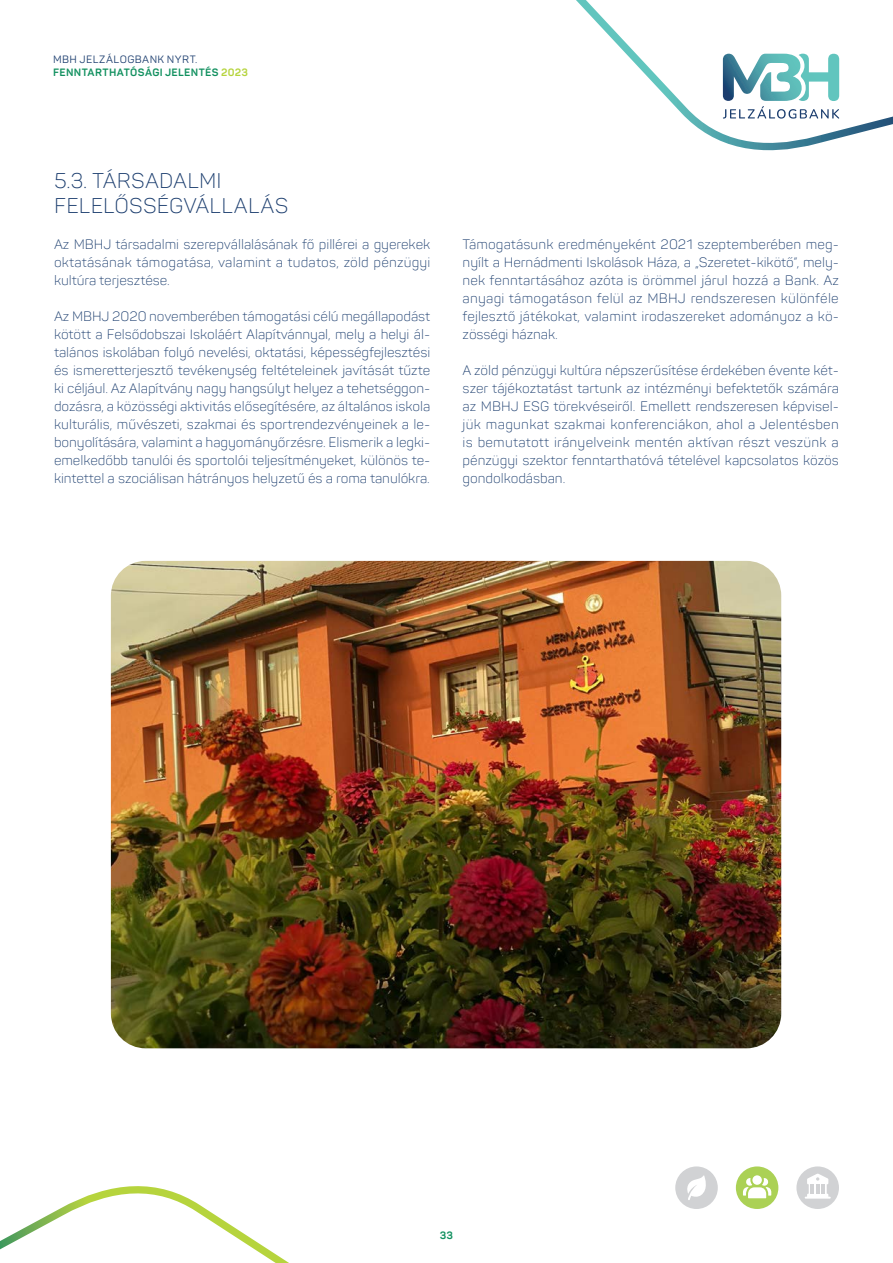
<style>
.page{position:relative;width:893px;height:1263px;background:#fff}
.page>*{position:absolute;margin:0;border:0;box-sizing:border-box;transform-origin:0 0}
.t1{font:300 21px "Panton";letter-spacing:.005em;color:#1b3d6e}
.t2{font:300 13.5px/18px "Panton";letter-spacing:-.005em;color:#1b3d6e;text-align:justify}
.t3{font:700 10.5px/13.5px "Panton";letter-spacing:.03em;color:#11905f}
.s1{font-weight:400;color:#1b3d6e}
.s2{color:#b6d43d}
</style>
<div class="page">
<svg style="left:576px;top:0;width:317px;height:151px"></svg>
<svg style="left:723px;top:54px;width:116px;height:65px"></svg>
<svg style="left:0;top:1186px;width:289px;height:77px"></svg>
<img style="left:111px;top:561px;width:670px;height:487px">
<svg style="left:675px;top:1166px;width:43px;height:43px"></svg>
<svg style="left:796px;top:1166px;width:43px;height:43px"></svg>
<svg style="left:736px;top:1166px;width:42px;height:43px"></svg>
<p class="t3" style="left:53px;top:52px;width:196px"><span class="s1">MBH JELZÁLOGBANK NYRT.<br></span>FENNTARTHATÓSÁGI JELENTÉS <span class="s2">2023</span></p>
<p class="t1" style="left:54px;top:168px;width:169px">5.3. TÁRSADALMI</p>
<p class="t1" style="left:54px;top:193px;width:236px">FELELŐSSÉGVÁLLALÁS</p>
<p class="t2" style="left:54px;top:235px;width:378px">Az MBHJ társadalmi szerepvállalásának fő pillérei a gyerekek oktatásának támogatása, valamint a tudatos, zöld pénzügyi kultúra terjesztése.</p>
<p class="t2" style="left:54px;top:307px;width:378px">Az MBHJ 2020 novemberében támogatási célú megállapodást kötött a Felsődobszai Iskoláért Alapítvánnyal, mely a helyi ál&shy;talános iskolában folyó nevelési, oktatási, képességfejlesztési és ismeretterjesztő tevékenység feltételeinek javítását tűzte ki céljául. Az Alapítvány nagy hangsúlyt helyez a tehetséggon&shy;dozásra, a közösségi aktivitás elősegítésére, az általános iskola kulturális, művészeti, szakmai és sportrendezvényeinek a le&shy;bonyolítására, valamint a hagyományőrzésre. Elismerik a legki&shy;emelkedőbb tanulói és sportolói teljesítményeket, különös te&shy;kintettel a szociálisan hátrányos helyzetű és a roma tanulókra.</p>
<p class="t2" style="left:463px;top:235px;width:378px">Támogatásunk eredményeként 2021 szeptemberében meg&shy;nyílt a Hernádmenti Iskolások Háza, a „Szeretet-kikötő”, mely&shy;nek fenntartásához azóta is örömmel járul hozzá a Bank. Az anyagi támogatáson felül az MBHJ rendszeresen különféle fejlesztő játékokat, valamint irodaszereket adományoz a kö&shy;zösségi háznak.</p>
<p class="t2" style="left:463px;top:361px;width:378px">A zöld pénzügyi kultúra népszerűsítése érdekében évente két&shy;szer tájékoztatást tartunk az intézményi befektetők számára az MBHJ ESG törekvéseiről. Emellett rendszeresen képvisel&shy;jük magunkat szakmai konferenciákon, ahol a Jelentésben is bemutatott irányelveink mentén aktívan részt veszünk a pénzügyi szektor fenntarthatóvá tételével kapcsolatos közös gondolkodásban.</p>
<p class="t3" style="left:440px;top:1228px;width:15px">33</p>
</div>
